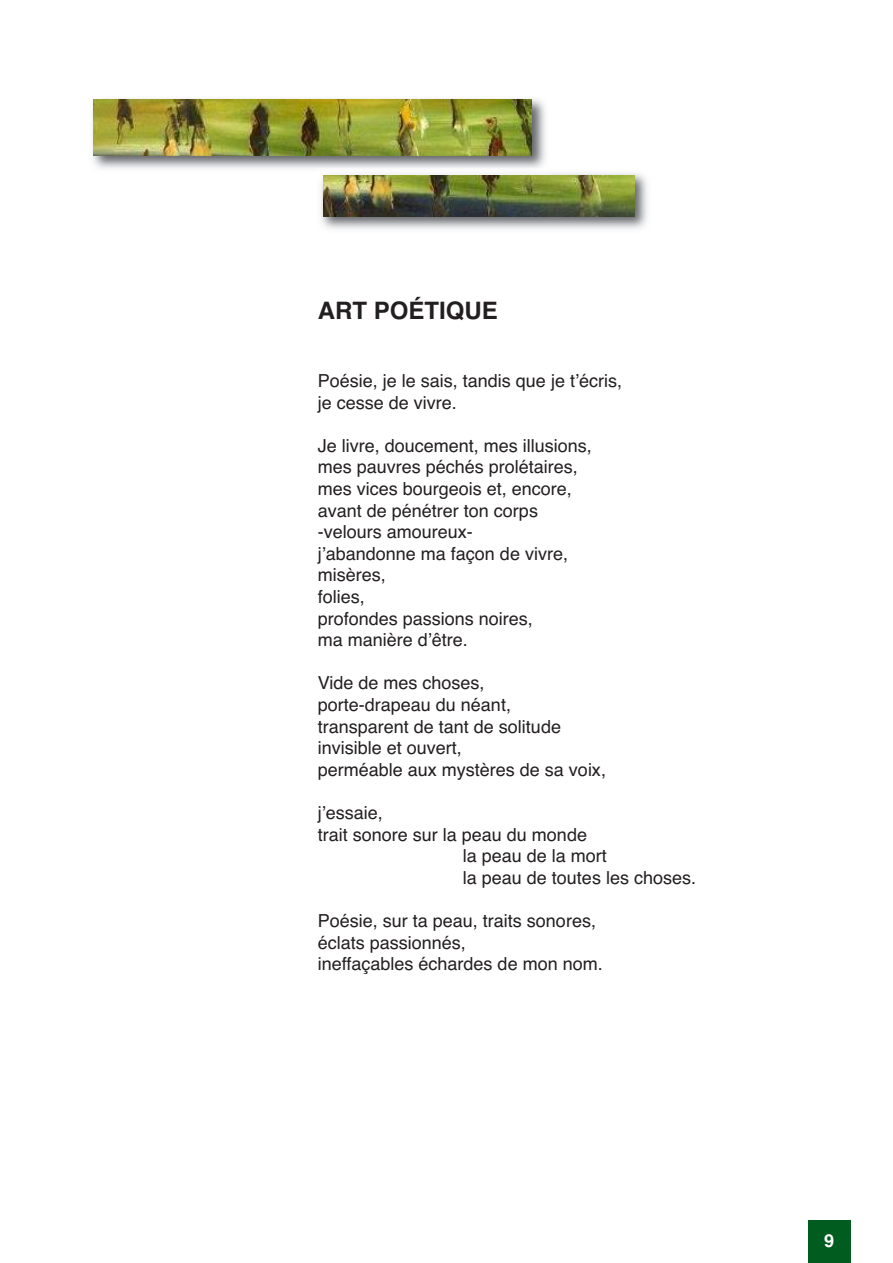
<style>
.page{position:relative;width:893px;height:1263px;background:#fff}
.page>*{position:absolute;margin:0;border:0;box-sizing:border-box;transform-origin:0 0}
.t1{font:700 24px "Helvetica";color:#231f20}
.t2{font:18px/21.6px "Helvetica";color:#231f20}
.t3{font:700 18px "Helvetica";color:#fff}
</style>
<div class="page">
<div style="left:808px;top:1220px;width:42px;height:43px;background:#015c20"></div>
<img style="left:92px;top:99px;width:454px;height:70px">
<img style="left:94px;top:100px;width:438px;height:55px">
<img style="left:321px;top:173px;width:326px;height:56px">
<img style="left:321px;top:173px;width:230px;height:1px">
<img style="left:324px;top:176px;width:310px;height:40px">
<h1 class="t1" style="left:318px;top:297px;width:182px">ART POÉTIQUE</h1>
<p class="t2" style="left:318px;top:370px;width:306px">Poésie, je le sais, tandis que je t’écris, je cesse de vivre.</p>
<p class="t2" style="left:318px;top:435px;width:276px">Je livre, doucement, mes illusions, mes pauvres péchés prolétaires, mes vices bourgeois et, encore, avant de pénétrer ton corps -velours amoureux-<br>j’abandonne ma façon de vivre, misères,<br>folies,<br>profondes passions noires,<br>ma manière d’être.</p>
<p class="t2" style="left:318px;top:672px;width:290px">Vide de mes choses,<br>porte-drapeau du néant, transparent de tant de solitude invisible et ouvert,<br>perméable aux mystères de sa voix,</p>
<p class="t2" style="left:318px;top:802px;width:67px">j’essaie,</p>
<p class="t2" style="left:318px;top:824px;width:271px">trait sonore sur la peau du monde</p>
<p class="t2" style="left:463px;top:845px;width:146px">la peau de la mort</p>
<p class="t2" style="left:463px;top:867px;width:235px">la peau de toutes les choses.</p>
<p class="t2" style="left:318px;top:910px;width:286px">Poésie, sur ta peau, traits sonores, éclats passionnés,<br>ineffaçables échardes de mon nom.</p>
<p class="t3" style="left:824px;top:1230px;width:12px">9</p>
</div>
